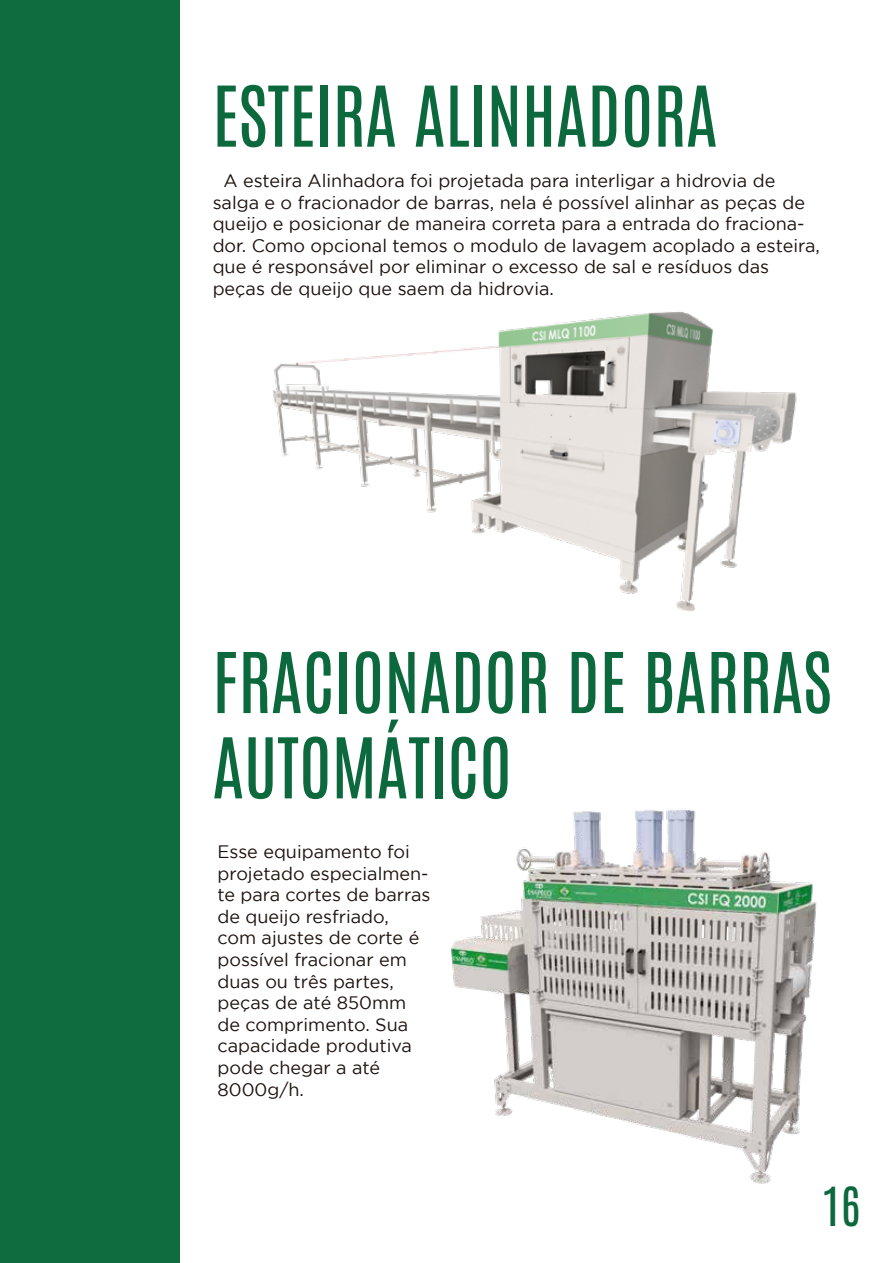
<style>
.page{position:relative;width:893px;height:1263px;background:#fff}
.page>*{position:absolute;margin:0;border:0;box-sizing:border-box;transform-origin:0 0}
.t1{font:71.1px/85.3px "Antonio";color:#0b693d}
.t2{font:45.75px "Antonio";color:#0b693d}
.t3{font:18px/21.6px "Gotham";color:#1e120d}
</style>
<div class="page">
<div style="left:0;top:0;width:180px;height:1263px;background:#0e6c3f"></div>
<img style="left:273px;top:311px;width:524px;height:300px">
<img style="left:451px;top:810px;width:366px;height:374px">
<h1 class="t1" style="left:212px;top:75px;width:506px">ESTEIRA ALINHADORA</h1>
<p class="t3" style="left:213px;top:170px;width:609px;text-indent:11px">A esteira Alinhadora foi projetada para interligar a hidrovia de salga e o fracionador de barras, nela é possível alinhar as peças de queijo e posicionar de maneira correta para a entrada do fraciona&shy;dor. Como opcional temos o modulo de lavagem acoplado a esteira, que é responsável por eliminar o excesso de sal e resíduos das peças de queijo que saem da hidrovia.</p>
<h1 class="t1" style="left:212px;top:641px;width:621px">FRACIONADOR DE BARRAS<br>AUTOMÁTICO</h1>
<p class="t3" style="left:217px;top:840px;width:214px">Esse equipamento foi projetado especialmen&shy;te para cortes de barras de queijo resfriado, com ajustes de corte é possível fracionar em duas ou três partes, peças de até 850mm de comprimento. Sua capacidade produtiva pode chegar a até<br>8000g/h.</p>
<h2 class="t2" style="left:822px;top:1174px;width:40px">16</h2>
</div>
